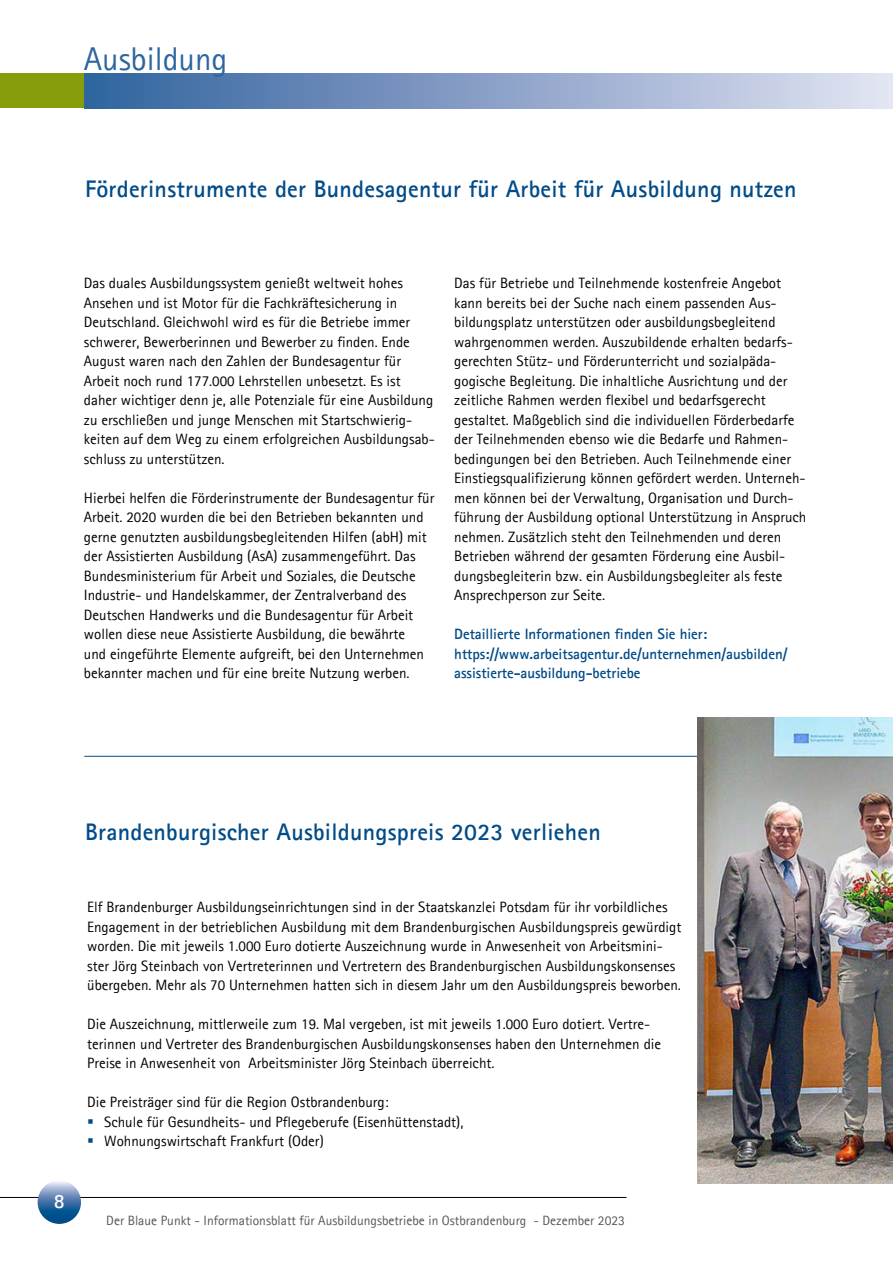
<style>
.page{position:relative;width:893px;height:1263px;background:#fff}
.page>*{position:absolute;margin:0;border:0;box-sizing:border-box;transform-origin:0 0}
.t1{font:33px "Agfa Rotis Sans Serif";color:#2d659e}
.H2_Ueberschrift_Texte{font:700 24px "Agfa Rotis Sans Serif";letter-spacing:.01em;color:#004b88}
.t2{font:700 20.4px "Agfa Rotis Sans Serif";color:#fff}
.Grundtext_regular{font:15px/19.5px "Agfa Rotis Sans Serif";color:#000}
.Grundtext_blau{font:700 15px/19.5px "Agfa Rotis Sans Serif";letter-spacing:-.005em;color:#004b88}
.t3{font:13.5px "Agfa Rotis Sans Serif";color:#575756}
</style>
<div class="page">
<div style="left:0;top:73px;width:85px;height:35px;background:#879d0c"></div>
<div style="left:84px;top:73px;width:809px;height:35px;background:linear-gradient(to right,#30619d,#e4e3f2)"></div>
<hr style="left:892px;top:73px;width:1px;height:35px;background:#e4e7f3">
<hr style="left:0;top:1197px;width:626px;height:1px;background:#000">
<svg style="left:38px;top:1180px;width:43px;height:44px"></svg>
<hr style="left:84px;top:756px;width:809px;height:1px;background:#004b88">
<img style="left:697px;top:717px;width:196px;height:466px">
<h1 class="t1" style="left:84px;top:39px;width:145px">Ausbildung</h1>
<h2 class="H2_Ueberschrift_Texte" style="left:85px;top:174px;width:713px">Förderinstrumente der Bundesagentur für Arbeit für Ausbildung nutzen</h2>
<p class="Grundtext_regular" style="left:84px;top:273px;width:352px">Das duales Ausbildungssystem genießt weltweit hohes Ansehen und ist Motor für die Fachkräftesicherung in Deutschland. Gleichwohl wird es für die Betriebe immer schwerer, Bewerberinnen und Bewerber zu finden. Ende August waren nach den Zahlen der Bundesagentur für Arbeit noch rund 177.000 Lehrstellen unbesetzt. Es ist daher wichtiger denn je, alle Potenziale für eine Ausbildung zu erschließen und junge Menschen mit Startschwierig&shy;keiten auf dem Weg zu einem erfolgreichen Ausbildungsab&shy;schluss zu unterstützen.</p>
<p class="Grundtext_regular" style="left:84px;top:487px;width:352px">Hierbei helfen die Förderinstrumente der Bundesagentur für Arbeit. 2020 wurden die bei den Betrieben bekannten und gerne genutzten ausbildungsbegleitenden Hilfen (abH) mit der Assistierten Ausbildung (AsA) zusammengeführt. Das Bundesministerium für Arbeit und Soziales, die Deutsche Industrie- und Handelskammer, der Zentralverband des Deutschen Handwerks und die Bundesagentur für Arbeit wollen diese neue Assistierte Ausbildung, die bewährte<br>und eingeführte Elemente aufgreift, bei den Unternehmen bekannter machen und für eine breite Nutzung werben.</p>
<p class="Grundtext_regular" style="left:454px;top:273px;width:354px">Das für Betriebe und Teilnehmende kostenfreie Angebot kann bereits bei der Suche nach einem passenden Aus&shy;bildungsplatz unterstützen oder ausbildungsbegleitend wahrgenommen werden. Auszubildende erhalten bedarfs&shy;gerechten Stütz- und Förderunterricht und sozialpäda&shy;gogische Begleitung. Die inhaltliche Ausrichtung und der zeitliche Rahmen werden flexibel und bedarfsgerecht gestaltet. Maßgeblich sind die individuellen Förderbedarfe der Teilnehmenden ebenso wie die Bedarfe und Rahmen&shy;bedingungen bei den Betrieben. Auch Teilnehmende einer Einstiegsqualifizierung können gefördert werden. Unterneh&shy;men können bei der Verwaltung, Organisation und Durch&shy;führung der Ausbildung optional Unterstützung in Anspruch nehmen. Zusätzlich steht den Teilnehmenden und deren Betrieben während der gesamten Förderung eine Ausbil&shy;dungsbegleiterin bzw. ein Ausbildungsbegleiter als feste Ansprechperson zur Seite.</p>
<p class="Grundtext_blau" style="left:454px;top:624px;width:335px">Detaillierte Informationen finden Sie hier: https://www.arbeitsagentur.de/unternehmen/ausbilden/ assistierte-ausbildung-betriebe</p>
<h3 class="t2" style="left:54px;top:1188px;width:12px">8</h3>
<h2 class="H2_Ueberschrift_Texte" style="left:85px;top:817px;width:517px">Brandenburgischer Ausbildungspreis 2023 verliehen</h2>
<p class="Grundtext_regular" style="left:87px;top:897px;width:596px">Elf Brandenburger Ausbildungseinrichtungen sind in der Staatskanzlei Potsdam für ihr vorbildliches Engagement in der betrieblichen Ausbildung mit dem Brandenburgischen Ausbildungspreis gewürdigt worden. Die mit jeweils 1.000 Euro dotierte Auszeichnung wurde in Anwesenheit von Arbeitsmini&shy;ster Jörg Steinbach von Vertreterinnen und Vertretern des Brandenburgischen Ausbildungskonsenses übergeben. Mehr als 70 Unternehmen hatten sich in diesem Jahr um den Ausbildungspreis beworben.</p>
<p class="Grundtext_regular" style="left:87px;top:1014px;width:575px">Die Auszeichnung, mittlerweile zum 19. Mal vergeben, ist mit jeweils 1.000 Euro dotiert. Vertre&shy;terinnen und Vertreter des Brandenburgischen Ausbildungskonsenses haben den Unternehmen die<br>Preise in Anwesenheit von Arbeitsminister Jörg Steinbach überreicht.</p>
<p class="Grundtext_regular" style="left:87px;top:1092px;width:303px">Die Preisträger sind für die Region Ostbrandenburg:</p>
<p class="Grundtext_regular" style="left:104px;top:1111px;width:361px">Schule für Gesundheits- und Pflegeberufe (Eisenhüttenstadt),</p>
<p class="Grundtext_regular" style="left:104px;top:1131px;width:221px">Wohnungswirtschaft Frankfurt (Oder)</p>
<p class="t3" style="left:106px;top:1212px;width:520px">Der Blaue Punkt - Informationsblatt für Ausbildungsbetriebe in Ostbrandenburg - Dezember 2023</p>
</div>
